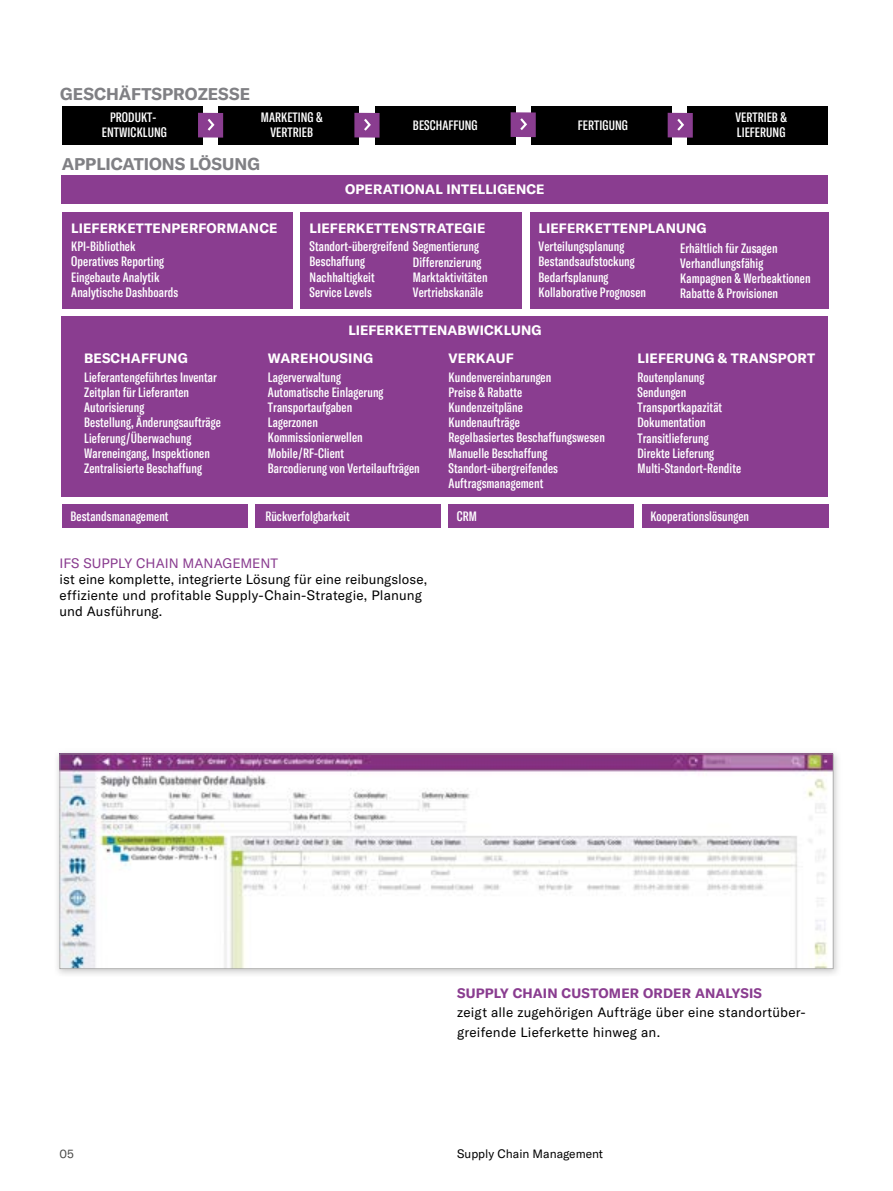
<style>
.page{position:relative;width:893px;height:1191px;background:#fff}
.page>*{position:absolute;margin:0;border:0;box-sizing:border-box;transform-origin:0 0}
.t1{font:700 16.95px "GT America";color:#808084}
.t2{font:500 extra-condensed 13.5px/15.1px "GT America";letter-spacing:.005em;color:#fff}
.t3{font:13.5px/16.2px "GT America";letter-spacing:.01em;color:#000}
.t4{font:700 13.5px "GT America";letter-spacing:.01em;color:#fff}
.t5{font:700 13.5px "GT America";letter-spacing:.015em;color:#8a3d90}
.t6{font:13.5px "GT America";color:#8a3d90}
.t7{font:12px "GT America";color:#000}
.t8{font:12px "GT America";color:#4a4a49}
</style>
<div class="page">
<img style="left:57px;top:753px;width:781px;height:221px">
<svg style="left:59px;top:753px;width:774px;height:216px"></svg>
<div style="left:62px;top:175px;width:766px;height:29px;background:#8a3d90"></div>
<div style="left:62px;top:316px;width:766px;height:180px;background:#8a3d90"></div>
<div style="left:62px;top:212px;width:230px;height:96px;background:#8a3d90"></div>
<div style="left:300px;top:212px;width:222px;height:96px;background:#8a3d90"></div>
<div style="left:530px;top:212px;width:298px;height:96px;background:#8a3d90"></div>
<div style="left:62px;top:106px;width:141px;height:38px;background:#000"></div>
<div style="left:218px;top:106px;width:141px;height:38px;background:#000"></div>
<div style="left:375px;top:106px;width:141px;height:38px;background:#000"></div>
<div style="left:531px;top:106px;width:141px;height:38px;background:#000"></div>
<div style="left:687px;top:106px;width:141px;height:38px;background:#000"></div>
<div style="left:62px;top:504px;width:186px;height:24px;background:#8a3d90"></div>
<div style="left:256px;top:504px;width:185px;height:24px;background:#8a3d90"></div>
<div style="left:449px;top:504px;width:185px;height:24px;background:#8a3d90"></div>
<div style="left:642px;top:504px;width:186px;height:24px;background:#8a3d90"></div>
<div style="left:198px;top:113px;width:25px;height:25px;background:#8a3d90"></div>
<svg style="left:208px;top:119px;width:7px;height:12px"></svg>
<div style="left:354px;top:113px;width:26px;height:25px;background:#8a3d90"></div>
<svg style="left:364px;top:119px;width:7px;height:12px"></svg>
<div style="left:511px;top:112px;width:25px;height:25px;background:#8a3d90"></div>
<svg style="left:520px;top:118px;width:7px;height:12px"></svg>
<div style="left:668px;top:113px;width:25px;height:25px;background:#8a3d90"></div>
<svg style="left:677px;top:119px;width:7px;height:12px"></svg>
<p class="t1" style="left:60px;top:83px;width:192px">GESCHÄFTSPROZESSE</p>
<p class="t2" style="left:102px;top:110px;width:67px;text-align:center">PRODUKT-<br>ENTWICKLUNG</p>
<p class="t2" style="left:261px;top:110px;width:64px;text-align:center">MARKETING &amp;<br>VERTRIEB</p>
<p class="t2" style="left:413px;top:117px;width:66px">BESCHAFFUNG</p>
<p class="t2" style="left:578px;top:117px;width:52px">FERTIGUNG</p>
<p class="t2" style="left:735px;top:110px;width:53px">VERTRIEB &amp;<br>LIEFERUNG</p>
<p class="t1" style="left:62px;top:153px;width:200px">APPLICATIONS LÖSUNG</p>
<p class="t4" style="left:71px;top:219px;width:208px">LIEFERKETTENPERFORMANCE</p>
<p class="t2" style="left:71px;top:239px;width:109px">KPI-Bibliothek<br>Operatives Reporting<br>Eingebaute Analytik<br>Analytische Dashboards</p>
<p class="t4" style="left:345px;top:181px;width:201px">OPERATIONAL INTELLIGENCE</p>
<p class="t4" style="left:310px;top:219px;width:177px">LIEFERKETTENSTRATEGIE</p>
<p class="t2" style="left:310px;top:239px;width:171px">Standort-übergreifend Segmentierung<br>Beschaffung<br>Nachhaltigkeit<br>Service Levels</p>
<p class="t2" style="left:413px;top:254px;width:76px">Differenzierung<br>Marktaktivitäten<br>Vertriebskanäle</p>
<p class="t4" style="left:539px;top:219px;width:170px">LIEFERKETTENPLANUNG</p>
<p class="t2" style="left:539px;top:239px;width:109px">Verteilungsplanung<br>Bestandsaufstockung<br>Bedarfsplanung<br>Kollaborative Prognosen</p>
<p class="t2" style="left:680px;top:240px;width:132px">Erhältlich für Zusagen<br>Verhandlungsfähig<br>Kampagnen &amp; Werbeaktionen<br>Rabatte &amp; Provisionen</p>
<p class="t4" style="left:348px;top:322px;width:195px">LIEFERKETTENABWICKLUNG</p>
<p class="t4" style="left:84px;top:350px;width:105px">BESCHAFFUNG</p>
<p class="t2" style="left:84px;top:369px;width:138px">Lieferantengeführtes Inventar<br>Zeitplan für Lieferanten<br>Autorisierung<br>Bestellung, Änderungsaufträge<br>Lieferung/Überwachung<br>Wareneingang, Inspektionen<br>Zentralisierte Beschaffung</p>
<p class="t4" style="left:268px;top:350px;width:107px">WAREHOUSING</p>
<p class="t2" style="left:268px;top:369px;width:153px">Lagerverwaltung<br>Automatische Einlagerung<br>Transportaufgaben<br>Lagerzonen<br>Kommissionierwellen<br>Mobile/RF-Client<br>Barcodierung von Verteilaufträgen</p>
<p class="t4" style="left:449px;top:350px;width:67px">VERKAUF</p>
<p class="t2" style="left:449px;top:369px;width:158px">Kundenvereinbarungen<br>Preise &amp; Rabatte<br>Kundenzeitpläne<br>Kundenaufträge<br>Regelbasiertes Beschaffungswesen<br>Manuelle Beschaffung<br>Standort-übergreifendes<br>Auftragsmanagement</p>
<p class="t4" style="left:637px;top:350px;width:179px">LIEFERUNG &amp; TRANSPORT</p>
<p class="t2" style="left:637px;top:369px;width:105px">Routenplanung<br>Sendungen<br>Transportkapazität<br>Dokumentation<br>Transitlieferung<br>Direkte Lieferung<br>Multi-Standort-Rendite</p>
<p class="t2" style="left:71px;top:509px;width:100px">Bestandsmanagement</p>
<p class="t2" style="left:265px;top:509px;width:86px">Rückverfolgbarkeit</p>
<p class="t2" style="left:457px;top:509px;width:22px">CRM</p>
<p class="t2" style="left:650px;top:509px;width:100px">Kooperationslösungen</p>
<p class="t6" style="left:60px;top:555px;width:220px">IFS SUPPLY CHAIN MANAGEMENT</p>
<p class="t3" style="left:60px;top:571px;width:369px">ist eine komplette, integrierte Lösung für eine reibungslose, effiziente und profitable Supply-Chain-Strategie, Planung und Ausführung.</p>
<p class="t5" style="left:457px;top:984px;width:306px">SUPPLY CHAIN CUSTOMER ORDER ANALYSIS</p>
<p class="t3" style="left:457px;top:1003px;width:350px;line-height:19.5px">zeigt alle zugehörigen Aufträge über eine standortüber&shy;greifende Lieferkette hinweg an.</p>
<p class="t8" style="left:60px;top:1146px;width:16px">05</p>
<p class="t7" style="left:457px;top:1146px;width:148px">Supply Chain Management</p>
</div>
